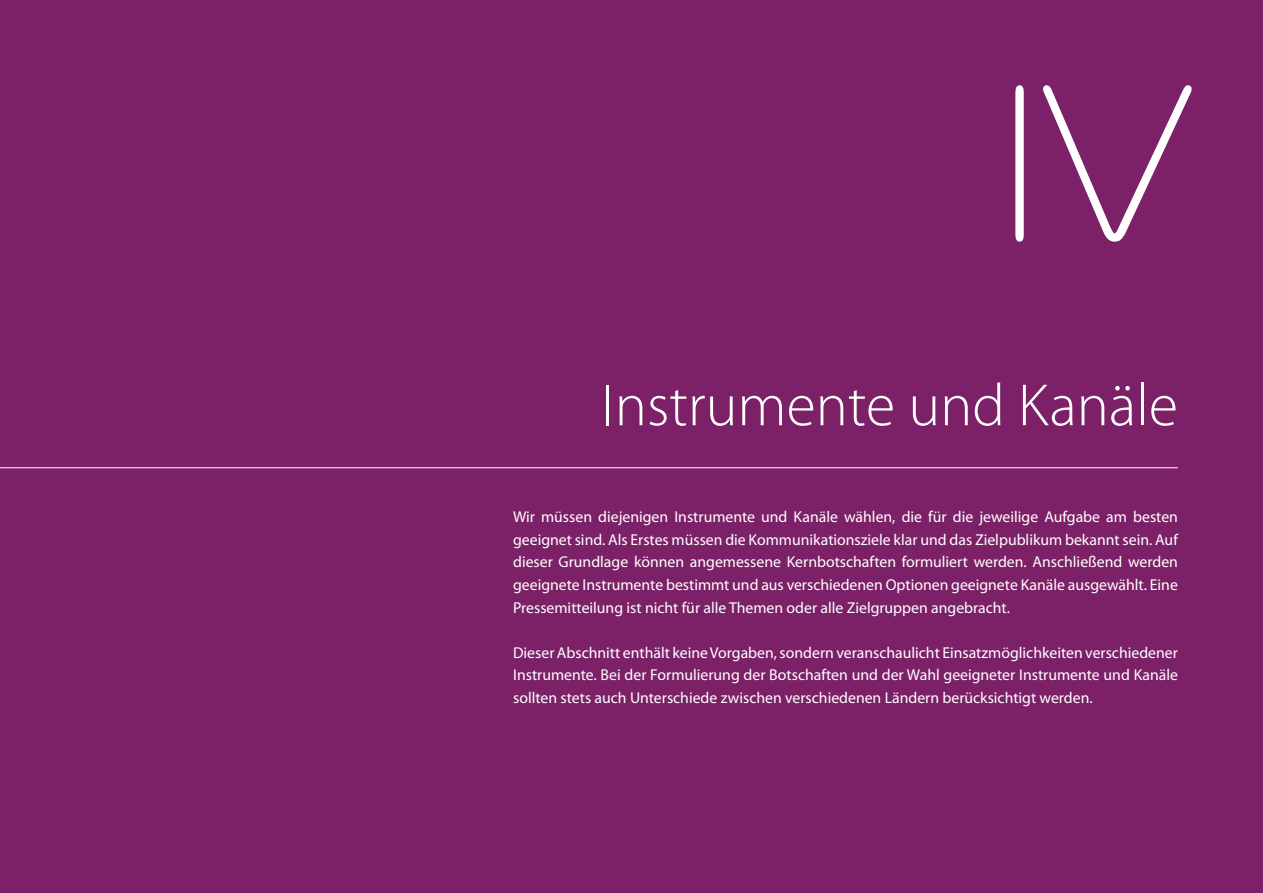
<style>
.page{position:relative;width:1263px;height:893px;background:#7c2167}
.page>*{position:absolute;margin:0;border:0;box-sizing:border-box;transform-origin:0 0}
.t1{font:225px "Burin Sans Std";color:#fff}
.t2{font:300 60px "Myriad Pro";color:#fff}
.t3{font:15.75px/22.5px "Myriad Pro";color:#fff;text-align:justify}
</style>
<div class="page">
<hr style="left:0;top:467px;width:1178px;height:1px;background:#fff">
<h1 class="t1" style="left:999px;top:38px;width:197px">IV</h1>
<h2 class="t2" style="left:601px;top:372px;width:578px">Instrumente und Kanäle</h2>
<p class="t3" style="left:513px;top:506px;width:666px">Wir müssen diejenigen Instrumente und Kanäle wählen, die für die jeweilige Aufgabe am besten geeignet sind. Als Erstes müssen die Kommunikationsziele klar und das Zielpublikum bekannt sein. Auf dieser Grundlage können angemessene Kernbotschaften formuliert werden. Anschließend werden geeignete Instrumente bestimmt und aus verschiedenen Optionen geeignete Kanäle ausgewählt. Eine Pressemitteilung ist nicht für alle Themen oder alle Zielgruppen angebracht.</p>
<p class="t3" style="left:513px;top:641px;width:666px">Dieser Abschnitt enthält keine Vorgaben, sondern veranschaulicht Einsatzmöglichkeiten verschiedener Instrumente. Bei der Formulierung der Botschaften und der Wahl geeigneter Instrumente und Kanäle sollten stets auch Unterschiede zwischen verschiedenen Ländern berücksichtigt werden.</p>
</div>
